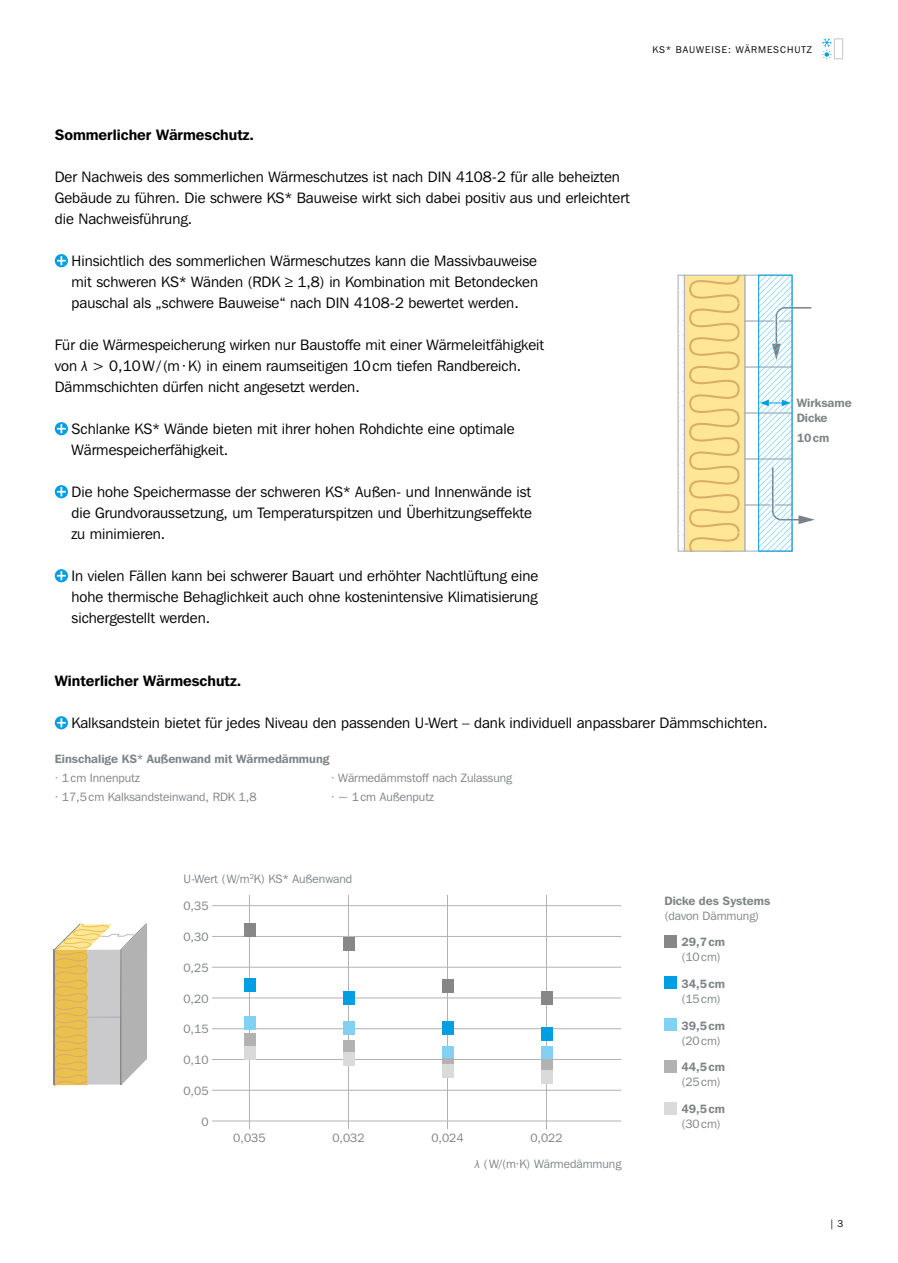
<style>
.page{position:relative;width:898px;height:1263px;background:#fff}
.page>*{position:absolute;margin:0;border:0;box-sizing:border-box;transform-origin:0 0}
.t1{font:15px/21px "Franklin Gothic IT Cby BT";color:#000}
.t2{font:600 15px "Franklin Gothic IT Cby BT";color:#000}
.t3{font:12px "Franklin Gothic IT Cby BT";color:#7d8386}
.t4{font:600 12px/15px "Franklin Gothic IT Cby BT";color:#7d8386}
.t5{font:9.75px "Franklin Gothic IT Cby BT";letter-spacing:.1em;color:#000}
.s1{font-family:"Franklin Gothic"}
.s2{font-family:"Franklin Gothic";font-style:italic}
.s3{font-weight:400}
</style>
<div class="page">
<svg style="left:679px;top:277px;width:4px;height:273px"></svg>
<div style="left:677px;top:275px;width:8px;height:277px;border:1px solid #a4acb1"></div>
<div style="left:744px;top:275px;width:48px;height:47px;border:1px solid #a4acb1"></div>
<div style="left:744px;top:321px;width:48px;height:47px;border:1px solid #a4acb1"></div>
<div style="left:744px;top:367px;width:48px;height:47px;border:1px solid #a4acb1"></div>
<div style="left:744px;top:413px;width:48px;height:47px;border:1px solid #a4acb1"></div>
<div style="left:744px;top:459px;width:48px;height:47px;border:1px solid #a4acb1"></div>
<div style="left:744px;top:505px;width:48px;height:47px;border:1px solid #a4acb1"></div>
<svg style="left:685px;top:277px;width:58px;height:273px;background:#f9dd8f"></svg>
<div style="left:683px;top:275px;width:62px;height:277px;border:1px solid #a4acb1"></div>
<svg style="left:792px;top:303px;width:20px;height:62px"></svg>
<svg style="left:792px;top:462px;width:23px;height:63px"></svg>
<svg style="left:759px;top:277px;width:31px;height:273px;fill:#e7f6fd"></svg>
<div style="left:757px;top:275px;width:35px;height:277px;border:1px solid #009fe3"></div>
<svg style="left:759px;top:400px;width:31px;height:6px"></svg>
<svg style="left:54px;top:924px;width:93px;height:163px;background:#d4c6a3"></svg>
<hr style="left:88px;top:1017px;width:32px;height:1px;background:#91979c">
<hr style="left:212px;top:1120px;width:409px;height:1px;background:#b3b2b2">
<hr style="left:212px;top:1090px;width:409px;height:1px;background:#b3b2b2">
<hr style="left:212px;top:1059px;width:409px;height:1px;background:#b3b2b2">
<hr style="left:212px;top:1028px;width:409px;height:1px;background:#b3b2b2">
<hr style="left:212px;top:997px;width:409px;height:1px;background:#b3b2b2">
<hr style="left:212px;top:967px;width:409px;height:1px;background:#b3b2b2">
<hr style="left:212px;top:936px;width:409px;height:1px;background:#b3b2b2">
<hr style="left:212px;top:905px;width:409px;height:1px;background:#b3b2b2">
<hr style="left:348px;top:895px;width:1px;height:234px;background:#b3b2b2">
<hr style="left:249px;top:895px;width:1px;height:234px;background:#b3b2b2">
<hr style="left:447px;top:895px;width:1px;height:234px;background:#b3b2b2">
<hr style="left:546px;top:895px;width:1px;height:234px;background:#b3b2b2">
<div style="left:664px;top:976px;width:13px;height:13px;background:#009fe3"></div>
<div style="left:243px;top:978px;width:12px;height:14px;background:#009fe3"></div>
<div style="left:342px;top:992px;width:12px;height:13px;background:#009fe3"></div>
<div style="left:442px;top:1022px;width:11px;height:13px;background:#009fe3"></div>
<div style="left:540px;top:1028px;width:12px;height:13px;background:#009fe3"></div>
<div style="left:664px;top:935px;width:13px;height:12px;background:#878787"></div>
<div style="left:243px;top:924px;width:12px;height:13px;background:#878787"></div>
<div style="left:342px;top:937px;width:12px;height:13px;background:#878787"></div>
<div style="left:442px;top:979px;width:11px;height:13px;background:#878787"></div>
<div style="left:540px;top:991px;width:12px;height:14px;background:#878787"></div>
<div style="left:664px;top:1018px;width:13px;height:13px;background:#83d0f5"></div>
<div style="left:243px;top:1016px;width:12px;height:13px;background:#83d0f5"></div>
<div style="left:342px;top:1022px;width:12px;height:13px;background:#83d0f5"></div>
<div style="left:442px;top:1046px;width:11px;height:13px;background:#83d0f5"></div>
<div style="left:540px;top:1046px;width:12px;height:14px;background:#83d0f5"></div>
<div style="left:664px;top:1060px;width:13px;height:13px;background:#b3b2b2"></div>
<div style="left:243px;top:1033px;width:12px;height:13px;background:#b3b2b2"></div>
<div style="left:342px;top:1040px;width:12px;height:14px;background:#b3b2b2"></div>
<svg style="left:442px;top:1058px;width:11px;height:7px"></svg>
<div style="left:540px;top:1059px;width:12px;height:13px;background:#b3b2b2"></div>
<div style="left:664px;top:1102px;width:13px;height:13px;background:#dadada"></div>
<div style="left:243px;top:1046px;width:12px;height:13px;background:#dadada"></div>
<div style="left:342px;top:1052px;width:12px;height:13px;background:#dadada"></div>
<div style="left:540px;top:1071px;width:12px;height:13px;background:#dadada"></div>
<div style="left:442px;top:1065px;width:11px;height:13px;background:#dadada"></div>
<svg style="left:55px;top:254px;width:13px;height:13px"></svg>
<svg style="left:57px;top:256px;width:9px;height:9px"></svg>
<svg style="left:55px;top:422px;width:13px;height:13px"></svg>
<svg style="left:57px;top:424px;width:9px;height:9px"></svg>
<svg style="left:55px;top:485px;width:13px;height:13px"></svg>
<svg style="left:57px;top:487px;width:9px;height:9px"></svg>
<svg style="left:55px;top:569px;width:13px;height:13px"></svg>
<svg style="left:57px;top:571px;width:9px;height:9px"></svg>
<svg style="left:55px;top:716px;width:13px;height:13px"></svg>
<svg style="left:57px;top:718px;width:9px;height:9px"></svg>
<svg style="left:822px;top:38px;width:20px;height:21px"></svg>
<p class="t5" style="left:652px;top:43px;width:161px">KS* BAUWEISE: WÄRMESCHUTZ</p>
<p class="t2" style="left:55px;top:125px;width:201px">Sommerlicher Wärmeschutz.</p>
<p class="t1" style="left:55px;top:166px;width:576px">Der Nachweis des sommerlichen Wärmeschutzes ist nach DIN 4108-2 für alle beheizten<br>Gebäude zu führen. Die schwere KS* Bauweise wirkt sich dabei positiv aus und erleichtert die Nachweisführung.</p>
<p class="t1" style="left:72px;top:250px;width:468px;text-align:justify">Hinsichtlich des sommerlichen Wärmeschutzes kann die Massivbauweise mit schweren KS* Wänden (RDK <span class="s1">≥</span> 1,8) in Kombination mit Betondecken pauschal als „schwere Bauweise“ nach DIN 4108-2 bewertet werden.</p>
<p class="t1" style="left:55px;top:334px;width:490px">Für die Wärmespeicherung wirken nur Baustoffe mit einer Wärmeleitfähigkeit von <span class="s2">λ</span> &gt; 0,10W/(m·K) in einem raumseitigen 10cm tiefen Randbereich.<br>Dämmschichten dürfen nicht angesetzt werden.</p>
<p class="t1" style="left:72px;top:418px;width:444px">Schlanke KS* Wände bieten mit ihrer hohen Rohdichte eine optimale<br>Wärmespeicherfähigkeit.</p>
<p class="t1" style="left:72px;top:481px;width:461px;text-align:justify">Die hohe Speichermasse der schweren KS* Außen- und Innenwände ist die Grundvoraussetzung, um Temperaturspitzen und Überhitzungseffekte zu minimieren.</p>
<p class="t1" style="left:72px;top:565px;width:468px;text-align:justify">In vielen Fällen kann bei schwerer Bauart und erhöhter Nachtlüftung eine hohe thermische Behaglichkeit auch ohne kostenintensive Klimatisierung sichergestellt werden.</p>
<p class="t2" style="left:55px;top:671px;width:188px">Winterlicher Wärmeschutz.</p>
<p class="t4" style="left:796px;top:395px;width:56px">Wirksame<br>Dicke</p>
<p class="t4" style="left:796px;top:430px;width:34px">10cm</p>
<p class="t1" style="left:72px;top:712px;width:697px">Kalksandstein bietet für jedes Niveau den passenden U-Wert – dank individuell anpassbarer Dämmschichten.</p>
<p class="t4" style="left:55px;top:751px;width:276px">Einschalige KS* Außenwand mit Wärmedämmung</p>
<p class="t3" style="left:55px;top:771px;width:86px">· 1cm Innenputz</p>
<p class="t3" style="left:55px;top:790px;width:203px">· 17,5cm Kalksandsteinwand, RDK 1,8</p>
<p class="t3" style="left:331px;top:771px;width:182px">· Wärmedämmstoff nach Zulassung</p>
<p class="t3" style="left:331px;top:790px;width:104px">· ~ 1cm Außenputz</p>
<p class="t3" style="left:183px;top:871px;width:170px">U-Wert (W/m<sup>2</sup>K) KS* Außenwand</p>
<p class="t3" style="left:183px;top:899px;width:27px">0,35</p>
<p class="t3" style="left:183px;top:929px;width:27px">0,30</p>
<p class="t3" style="left:183px;top:960px;width:27px">0,25</p>
<p class="t3" style="left:183px;top:991px;width:27px">0,20</p>
<p class="t3" style="left:183px;top:1022px;width:27px">0,15</p>
<p class="t3" style="left:183px;top:1052px;width:27px">0,10</p>
<p class="t3" style="left:183px;top:1083px;width:27px">0,05</p>
<p class="t3" style="left:201px;top:1114px;width:9px">0</p>
<p class="t3" style="left:233px;top:1130px;width:34px">0,035</p>
<p class="t3" style="left:332px;top:1130px;width:34px">0,032</p>
<p class="t3" style="left:431px;top:1130px;width:34px">0,024</p>
<p class="t3" style="left:530px;top:1130px;width:34px">0,022</p>
<p class="t3" style="left:475px;top:1156px;width:148px"><span class="s2">λ</span> (W/(m·K) Wärmedämmung</p>
<p class="t4" style="left:664px;top:892px;width:107px">Dicke des Systems <span class="s3">(davon Dämmung)</span></p>
<p class="t4" style="left:681px;top:934px;width:45px">29,7cm <span class="s3">(10cm)</span></p>
<p class="t4" style="left:681px;top:976px;width:45px">34,5cm <span class="s3">(15cm)</span></p>
<p class="t4" style="left:681px;top:1018px;width:45px">39,5cm <span class="s3">(20cm)</span></p>
<p class="t4" style="left:681px;top:1059px;width:45px">44,5cm <span class="s3">(25cm)</span></p>
<p class="t4" style="left:681px;top:1101px;width:45px">49,5cm <span class="s3">(30cm)</span></p>
<p class="t5" style="left:829px;top:1217px;width:15px">| 3</p>
</div>
